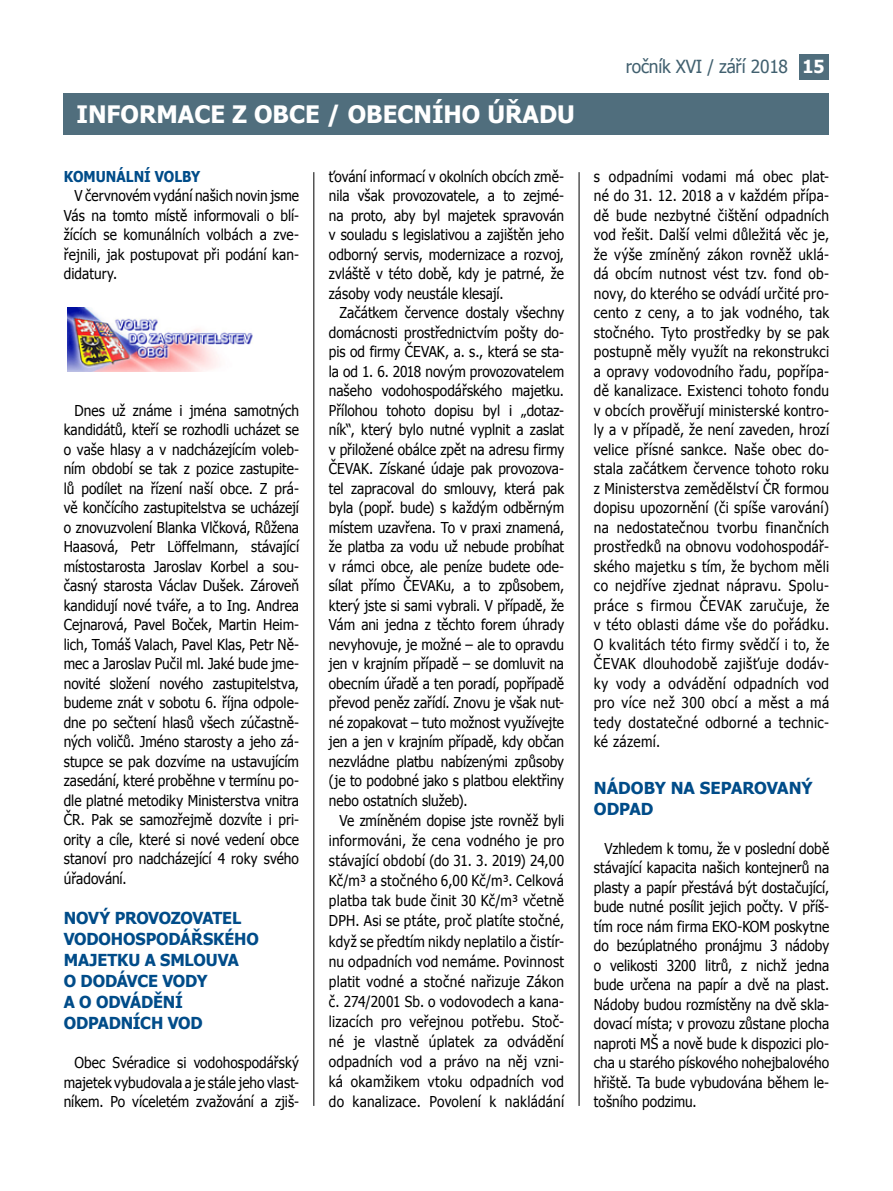
<style>
.page{position:relative;width:893px;height:1191px;background:#fff}
.page>*{position:absolute;margin:0;border:0;box-sizing:border-box;transform-origin:0 0}
.t1{font:700 24px "Tahoma";color:#fff}
.t2{font:18px "Tahoma";letter-spacing:-.01em;color:#41606f;scale:.96 1}
.t3{font:700 16.5px/21px "Tahoma";letter-spacing:-.015em;color:#004c89}
.t4{font:15px/19.5px "Tahoma";letter-spacing:.005em;color:#000;text-align:justify;scale:.91 1}
.t5{font:700 15px "Tahoma";color:#004c89;scale:.91 1}
.s1{font-weight:700;color:#fff}
</style>
<div class="page">
<div style="left:799px;top:54px;width:30px;height:26px;background:#506e7d"></div>
<div style="left:64px;top:93px;width:765px;height:42px;background:#506e7d"></div>
<hr style="left:314px;top:172px;width:1px;height:934px;background:#000">
<hr style="left:579px;top:172px;width:1px;height:934px;background:#000">
<img style="left:68px;top:308px;width:185px;height:63px">
<h1 class="t1" style="left:77px;top:98px;width:500px">INFORMACE Z OBCE / OBECNÍHO ÚŘADU</h1>
<p class="t5" style="left:64px;top:166px;width:13px">KOMU</p>
<p class="t5" style="left:106px;top:166px;width:105px">NÁLNÍ VOLBY</p>
<p class="t4" style="left:64px;top:185px;width:260px;text-indent:11px">V červnovém vydání našich novin jsme Vás na tomto místě informovali o blí&shy;žících se komunálních volbách a zve&shy;řejnili, jak postupovat při podání kan&shy;didatury.</p>
<p class="t4" style="left:64px;top:400px;width:260px;text-indent:11px">Dnes už známe i jména samotných kandidátů, kteří se rozhodli ucházet se o vaše hlasy a v nadcházejícím voleb&shy;ním období se tak z pozice zastupite&shy;lů podílet na řízení naší obce. Z prá&shy;vě končícího zastupitelstva se ucházejí o znovuzvolení Blanka Vlčková, Růžena Haasová, Petr Löffelmann, stávající místostarosta Jaroslav Korbel a sou&shy;časný starosta Václav Dušek. Zároveň kandidují nové tváře, a to Ing. Andrea Cejnarová, Pavel Boček, Martin Heim&shy;lich, Tomáš Valach, Pavel Klas, Petr Ně&shy;mec a Jaroslav Pučil ml. Jaké bude jme&shy;novité složení nového zastupitelstva, budeme znát v sobotu 6. října odpole&shy;dne po sečtení hlasů všech zúčastně&shy;ných voličů. Jméno starosty a jeho zá&shy;stupce se pak dozvíme na ustavujícím zasedání, které proběhne v termínu po&shy;dle platné metodiky Ministerstva vnitra ČR. Pak se samozřejmě dozvíte i pri&shy;ority a cíle, které si nové vedení obce stanoví pro nadcházející 4 roky svého úřadování.</p>
<p class="t3" style="left:64px;top:907px;width:25px">NOVÝ</p>
<p class="t3" style="left:64px;top:907px;width:196px;text-indent:51px">PROVOZOVATEL<br>VODOHOSPODÁŘSKÉHO<br>MAJETKU</p>
<p class="t3" style="left:145px;top:949px;width:28px">A SMLOUVA</p>
<p class="t3" style="left:64px;top:970px;width:75px">O DODÁVCE</p>
<p class="t3" style="left:64px;top:970px;width:145px;text-indent:99px">VO DY<br>A O ODVÁDĚNÍ<br>ODPADNÍCH VOD</p>
<p class="t4" style="left:64px;top:1052px;width:260px;text-indent:11px">Obec Svéradice si vodohospodářský majetek vybudovala a je stále jeho vlast&shy;níkem. Po víceletém zvažování a zjiš-</p>
<p class="t4" style="left:329px;top:166px;width:260px">ťování informací v okolních obcích změ&shy;nila však provozovatele, a to zejmé&shy;na proto, aby byl majetek spravován v souladu s legislativou a zajištěn jeho odborný servis, modernizace a rozvoj, zvláště v této době, kdy je patrné, že zásoby vody neustále klesají.</p>
<p class="t4" style="left:329px;top:302px;width:260px;text-indent:11px">Začátkem července dostaly všechny domácnosti prostřednictvím pošty do&shy;pis od firmy ČEVAK, a. s., která se sta&shy;la od 1. 6. 2018 novým provozovatelem našeho vodohospodářského majetku.<br>Přílohou tohoto dopisu byl i „dotaz&shy;ník“, který bylo nutné vyplnit a zaslat v přiložené obálce zpět na adresu firmy ČEVAK. Získané údaje pak provozova&shy;tel zapracoval do smlouvy, která pak byla (popř. bude) s každým odběrným místem uzavřena. To v praxi znamená, že platba za vodu už nebude probíhat v rámci obce, ale peníze budete ode&shy;sílat přímo ČEVAKu, a to způsobem, který jste si sami vybrali. V případě, že Vám ani jedna z těchto forem úhrady nevyhovuje, je možné – ale to opravdu jen v krajním případě – se domluvit na obecním úřadě a ten poradí, popřípadě převod peněz zařídí. Znovu je však nut&shy;né zopakovat – tuto možnost využívejte jen a jen v krajním případě, kdy občan nezvládne platbu nabízenými způsoby (je to podobné jako s platbou elektřiny nebo ostatních služeb).</p>
<p class="t4" style="left:329px;top:809px;width:260px;line-height:20.1px;text-indent:11px">Ve zmíněném dopise jste rovněž byli informováni, že cena vodného je pro stávající období (do 31. 3. 2019) 24,00<br>Kč/m³ a stočného 6,00 Kč/m³. Celková platba tak bude činit 30 Kč/m³ včetně DPH. Asi se ptáte, proč platíte stočné, když se předtím nikdy neplatilo a čistír&shy;nu odpadních vod nemáme. Povinnost platit vodné a stočné nařizuje Zákon č. 274/2001 Sb. o vodovodech a kana&shy;lizacích pro veřejnou potřebu. Stoč&shy;né je vlastně úplatek za odvádění odpadních vod a právo na něj vzni&shy;ká okamžikem vtoku odpadních vod do kanalizace. Povolení k nakládání</p>
<p class="t2" style="left:626px;top:55px;width:208px">ročník XVI / září 2018 <span class="s1">15</span></p>
<p class="t4" style="left:594px;top:166px;width:260px">s odpadními vodami má obec plat&shy;né do 31. 12. 2018 a v každém přípa&shy;dě bude nezbytné čištění odpadních vod řešit. Další velmi důležitá věc je, že výše zmíněný zákon rovněž uklá&shy;dá obcím nutnost vést tzv. fond ob&shy;novy, do kterého se odvádí určité pro&shy;cento z ceny, a to jak vodného, tak stočného. Tyto prostředky by se pak postupně měly využít na rekonstrukci a opravy vodovodního řadu, popřípa&shy;dě kanalizace. Existenci tohoto fondu v obcích prověřují ministerské kontro&shy;ly a v případě, že není zaveden, hrozí velice přísné sankce. Naše obec do&shy;stala začátkem července tohoto roku z Ministerstva zemědělství ČR formou dopisu upozornění (či spíše varování) na nedostatečnou tvorbu finančních prostředků na obnovu vodohospodář&shy;ského majetku s tím, že bychom měli co nejdříve zjednat nápravu. Spolu&shy;práce s firmou ČEVAK zaručuje, že v této oblasti dáme vše do pořádku.<br>O kvalitách této firmy svědčí i to, že ČEVAK dlouhodobě zajišťuje dodáv&shy;ky vody a odvádění odpadních vod pro více než 300 obcí a měst a má tedy dostatečné odborné a technic&shy;ké zázemí.</p>
<p class="t3" style="left:594px;top:776px;width:150px">NÁDOBY NA SE PAROVA</p>
<p class="t3" style="left:789px;top:776px;width:26px">NÝ</p>
<p class="t3" style="left:594px;top:797px;width:61px">ODPAD</p>
<p class="t4" style="left:594px;top:838px;width:260px;text-indent:11px">Vzhledem k tomu, že v poslední době stávající kapacita našich kontejnerů na plasty a papír přestává být dostačující, bude nutné posílit jejich počty. V příš&shy;tím roce nám firma EKO-KOM poskytne do bezúplatného pronájmu 3 nádoby o velikosti 3200 litrů, z nichž jedna bude určena na papír a dvě na plast.<br>Nádoby budou rozmístěny na dvě skla&shy;dovací místa; v provozu zůstane plocha naproti MŠ a nově bude k dispozici plo&shy;cha u starého pískového nohejbalového hřiště. Ta bude vybudována během le&shy;tošního podzimu.</p>
</div>
